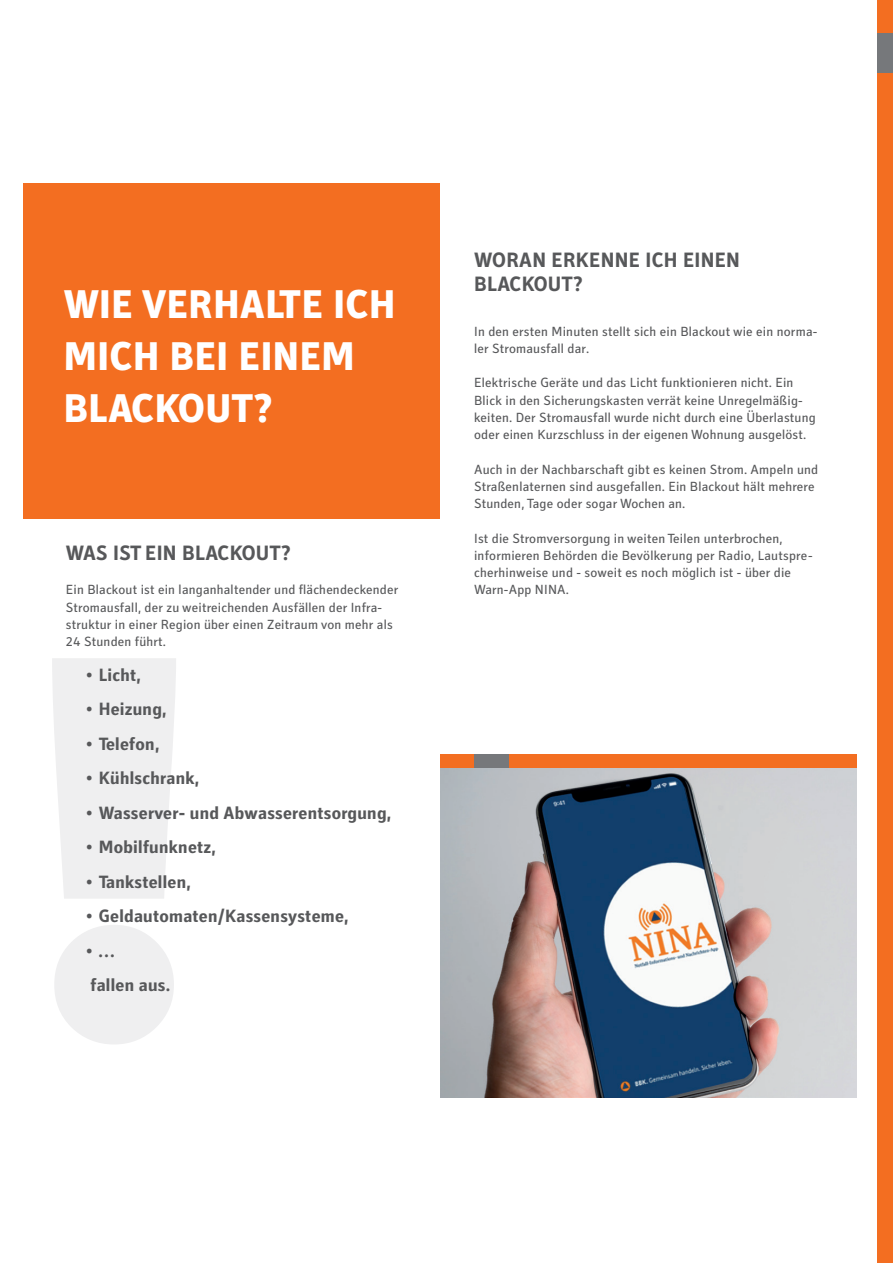
<style>
.page{position:relative;width:893px;height:1263px;background:#fff}
.page>*{position:absolute;margin:0;border:0;box-sizing:border-box;transform-origin:0 0}
.t1{font:800 40.5px/51.8px "Secca Pro";color:#fff}
.t2{font:700 21px/24px "Secca Pro";color:#57585a}
.t3{font:700 18px/34.5px "Secca Pro";color:#57585a}
.t4{font:13.5px/17.2px "Secca Pro";color:#57585a}
</style>
<div class="page">
<svg style="left:52px;top:658px;width:124px;height:386px;fill:#efeff0"></svg>
<div style="left:473px;top:754px;width:36px;height:15px;background:#76787b"></div>
<div style="left:509px;top:754px;width:348px;height:15px;background:#f36e21"></div>
<div style="left:440px;top:754px;width:33px;height:15px;background:#f36e21"></div>
<div style="left:23px;top:183px;width:417px;height:335px;background:#f36e21"></div>
<img style="left:440px;top:768px;width:417px;height:329px">
<div style="left:878px;top:0;width:15px;height:37px;background:#f36e21"></div>
<div style="left:878px;top:68px;width:15px;height:1195px;background:#f36e21"></div>
<div style="left:878px;top:33px;width:15px;height:40px;background:#76787b"></div>
<h1 class="t1" style="left:64px;top:280px;width:334px">WIE VERHALTE ICH<br>MICH BEI EINEM<br>BLACKOUT?</h1>
<h2 class="t2" style="left:66px;top:541px;width:226px">WAS IST EIN BLACKOUT?</h2>
<p class="t4" style="left:66px;top:581px;width:334px">Ein Blackout ist ein langanhaltender und flächendeckender Stromausfall, der zu weitreichenden Ausfällen der Infra&shy;struktur in einer Region über einen Zeitraum von mehr als 24 Stunden führt.</p>
<h3 class="t3" style="left:86px;top:658px;width:57px">• Licht,</h3>
<h3 class="t3" style="left:86px;top:692px;width:82px">• Heizung,</h3>
<h3 class="t3" style="left:86px;top:727px;width:75px">• Telefon,</h3>
<h3 class="t3" style="left:86px;top:761px;width:115px">• Kühlschrank,</h3>
<h3 class="t3" style="left:86px;top:796px;width:307px">• Wasserver- und Abwasserentsorgung,</h3>
<h3 class="t3" style="left:86px;top:830px;width:132px">• Mobilfunknetz,</h3>
<h3 class="t3" style="left:86px;top:865px;width:107px">• Tankstellen,</h3>
<h3 class="t3" style="left:86px;top:899px;width:264px">• Geldautomaten/Kassensysteme,</h3>
<h3 class="t3" style="left:86px;top:934px;width:86px">• …<br>fallen aus.</h3>
<h2 class="t2" style="left:474px;top:248px;width:268px">WORAN ERKENNE ICH EINEN<br>BLACKOUT?</h2>
<p class="t4" style="left:474px;top:323px;width:345px">In den ersten Minuten stellt sich ein Blackout wie ein norma&shy;ler Stromausfall dar.</p>
<p class="t4" style="left:474px;top:374px;width:343px">Elektrische Geräte und das Licht funktionieren nicht. Ein Blick in den Sicherungskasten verrät keine Unregelmäßig&shy;keiten. Der Stromausfall wurde nicht durch eine Überlastung oder einen Kurzschluss in der eigenen Wohnung ausgelöst.</p>
<p class="t4" style="left:474px;top:461px;width:346px">Auch in der Nachbarschaft gibt es keinen Strom. Ampeln und<br>Straßenlaternen sind ausgefallen. Ein Blackout hält mehrere<br>Stunden, Tage oder sogar Wochen an.</p>
<p class="t4" style="left:474px;top:530px;width:340px">Ist die Stromversorgung in weiten Teilen unterbrochen, informieren Behörden die Bevölkerung per Radio, Lautspre&shy;cherhinweise und - soweit es noch möglich ist - über die Warn-App NINA.</p>
</div>
